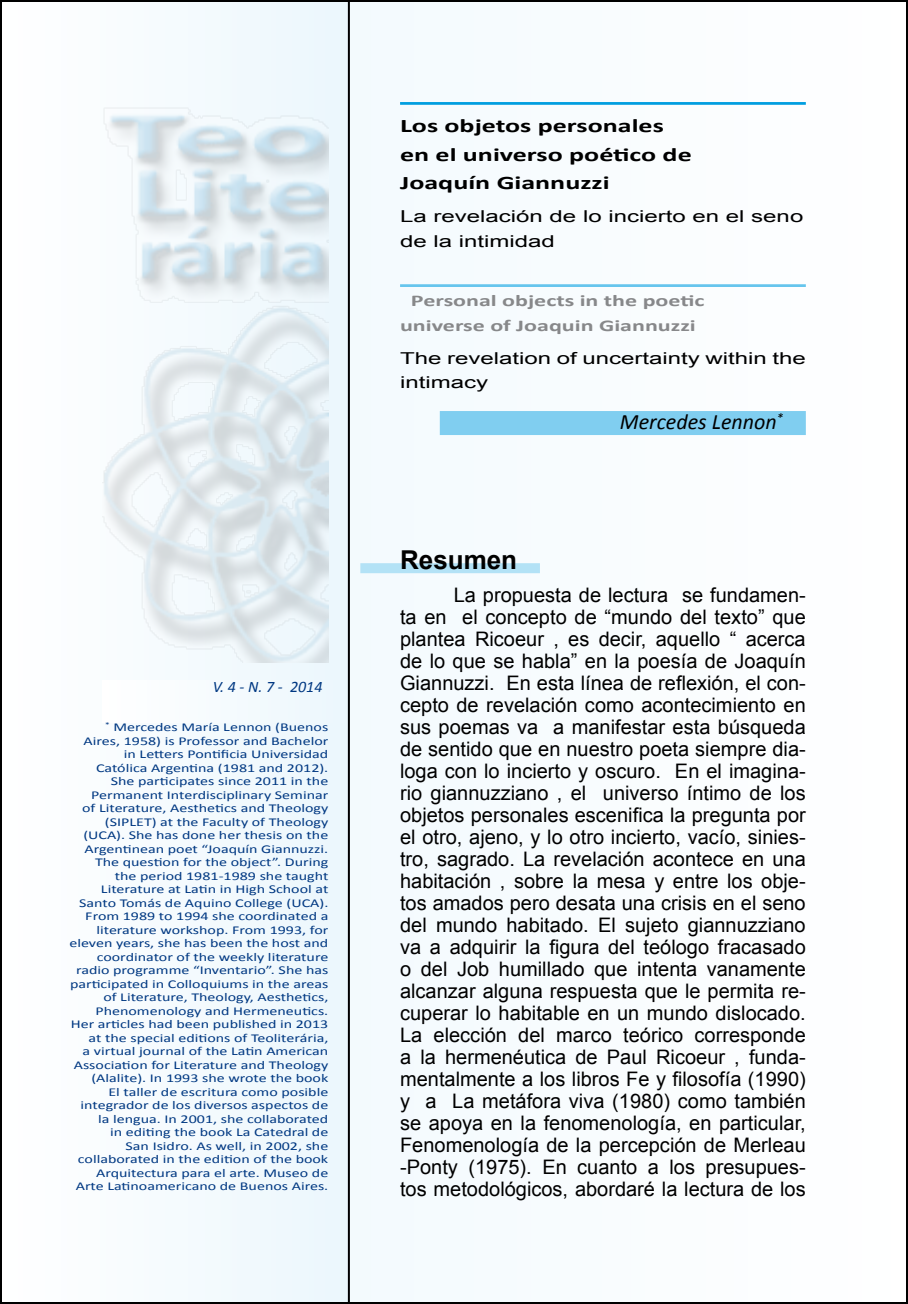
<style>
.page{position:relative;width:908px;height:1304px;background:#fff}
.page>*{position:absolute;margin:0;border:0;box-sizing:border-box;transform-origin:0 0}
.t1{font:700 26px "Arial";color:#000}
.t2{font:italic 22px "Calibri";color:#000}
.t3{font:20px/22px "Arial";color:#000;text-align:justify}
.t4{font:700 19.2px/28.8px "Calibri";color:#000;scale:1.46 1}
.t5{font:16.4px/24.6px "Arial";color:#000;scale:1.46 1}
.t6{font:700 16.4px/24.6px "Calibri";color:#87888a;scale:1.46 1}
.t7{font:italic 16px "Calibri";color:#003882}
.t8{font:12px/13.6px "Calibri";color:#003882;text-align:right;scale:1.33 1}
</style>
<div class="page">
<div style="left:1px;top:1px;width:905px;height:1302px;background:#f9fcfe"></div>
<div style="left:0;top:0;width:350px;height:1304px;border:2px solid #000"></div>
<img style="left:102px;top:102px;width:226px;height:560px">
<div style="left:102px;top:680px;width:243px;height:42px;background:#f5fbfe"></div>
<hr style="left:400px;top:102px;width:405px;height:3px;background:#009ee0">
<hr style="left:400px;top:284px;width:405px;height:3px;background:#66c5ed">
<div style="left:439px;top:411px;width:366px;height:24px;background:#80cef0"></div>
<div style="left:360px;top:563px;width:179px;height:10px;background:#b3e2f6"></div>
<h3 class="t7" style="left:213px;top:677px;width:111px">V. 4 - N. 7 - 2014</h3>
<p class="t8" style="left:69px;top:720px;width:196px"><sup>*</sup> Mercedes María Lennon (Buenos Aires, 1958) is Professor and Bachelor in Letters Pontificia Universidad<br>Católica Argentina (1981 and 2012).<br>She participates since 2011 in the Permanent Interdisciplinary Seminar<br>of Literature, Aesthetics and Theology (SIPLET) at the Faculty of Theology (UCA). She has done her thesis on the Argentinean poet “Joaquín Giannuzzi.<br>The question for the object”. During<br>the period 1981-1989 she taught Literature at Latin in High School at Santo Tomás de Aquino College (UCA).<br>From 1989 to 1994 she coordinated a literature workshop. From 1993, for eleven years, she has been the host and coordinator of the weekly literature radio programme “Inventario”. She has participated in Colloquiums in the areas of Literature, Theology, Aesthetics, Phenomenology and Hermeneutics.<br>Her articles had been published in 2013 at the special editions of Teoliterária,<br>a virtual journal of the Latin American Association for Literature and Theology (Alalite). In 1993 she wrote the book<br>El taller de escritura como posible integrador de los diversos aspectos de la lengua. In 2001, she collaborated<br>in editing the book La Catedral de<br>San Isidro. As well, in 2002, she collaborated in the edition of the book Arquitectura para el arte. Museo de Arte Latinoamericano de Buenos Aires.</p>
<h3 class="t4" style="left:400px;top:110px;width:201px">Los objetos personales en el universo poético de<br>Joaquín Giannuzzi</h3>
<h3 class="t5" style="left:400px;top:204px;width:277px">La revelación de lo incierto en el seno de la intimidad</h3>
<h3 class="t6" style="left:400px;top:288px;width:210px;text-indent:11px">Personal objects in the poetic universe of Joaquin Giannuzzi</h3>
<h3 class="t5" style="left:400px;top:346px;width:279px">The revelation of uncertainty within the intimacy</h3>
<h2 class="t2" style="left:619px;top:408px;width:165px">Mercedes Lennon<sup>*</sup></h2>
<h1 class="t1" style="left:400px;top:542px;width:119px">Resumen</h1>
<p class="t3" style="left:400px;top:584px;width:407px;text-indent:54px">La propuesta de lectura se fundamen&shy;ta en el concepto de “mundo del texto” que plantea Ricoeur , es decir, aquello “ acerca de lo que se habla” en la poesía de Joaquín Giannuzzi. En esta línea de reflexión, el con&shy;cepto de revelación como acontecimiento en sus poemas va a manifestar esta búsqueda de sentido que en nuestro poeta siempre dia&shy;loga con lo incierto y oscuro. En el imagina&shy;rio giannuzziano , el universo íntimo de los objetos personales escenifica la pregunta por el otro, ajeno, y lo otro incierto, vacío, sinies&shy;tro, sagrado. La revelación acontece en una habitación , sobre la mesa y entre los obje&shy;tos amados pero desata una crisis en el seno del mundo habitado. El sujeto giannuzziano va a adquirir la figura del teólogo fracasado o del Job humillado que intenta vanamente alcanzar alguna respuesta que le permita re&shy;cuperar lo habitable en un mundo dislocado.<br>La elección del marco teórico corresponde a la hermenéutica de Paul Ricoeur , funda&shy;mentalmente a los libros Fe y filosofía (1990) y a La metáfora viva (1980) como también se apoya en la fenomenología, en particular, Fenomenología de la percepción de Merleau -Ponty (1975). En cuanto a los presupues&shy;tos metodológicos, abordaré la lectura de los</p>
</div>
